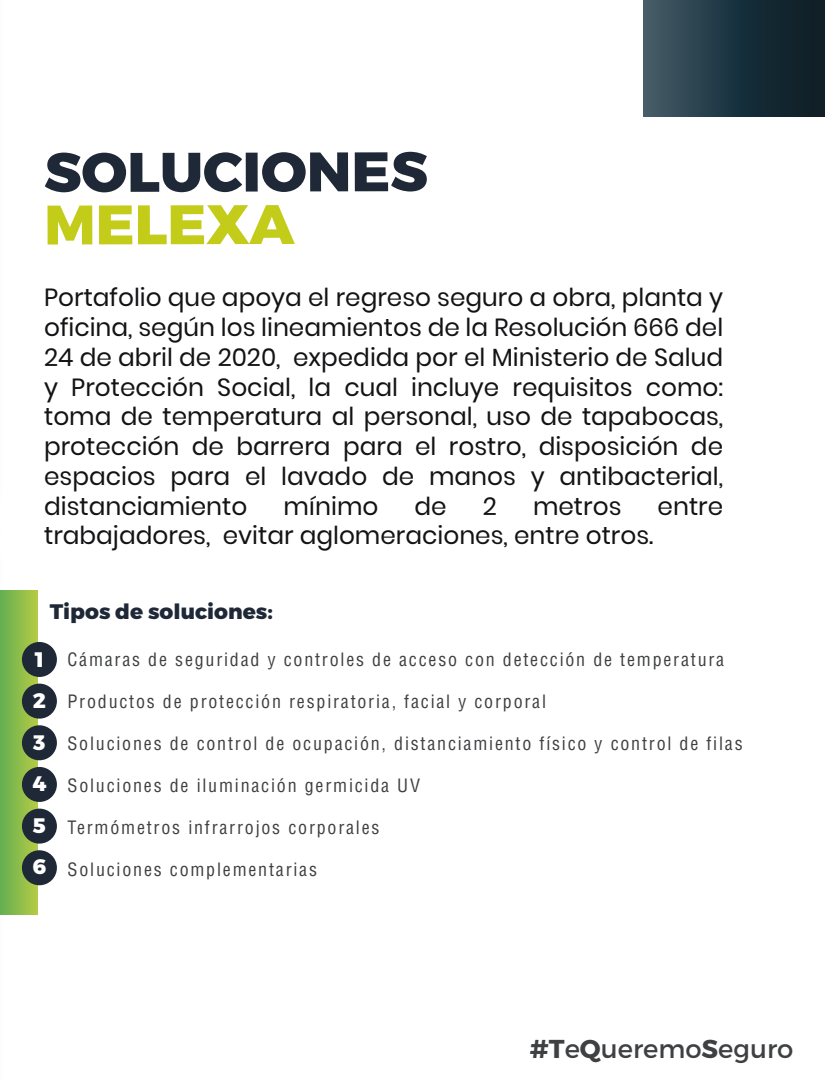
<style>
.page{position:relative;width:825px;height:1080px;background:#fff}
.page>*{position:absolute;margin:0;border:0;box-sizing:border-box;transform-origin:0 0}
.t1{font:800 55.5px "Montserrat";letter-spacing:-.005em;color:#1e2836}
.t2{font:800 55.5px "Montserrat";letter-spacing:-.005em;color:#c3cc19}
.t3{font:25.95px "Montserrat";color:#3f4042}
.t4{font:24.75px/29.7px "Poppins";color:#131214;text-align:justify}
.t5{font:800 21px "Montserrat";color:#1e2836}
.t6{font:800 21px/41.5px "Montserrat";color:#fff;text-align:justify}
.t7{font:condensed 18px "Helvetica";letter-spacing:.1em;color:#3f4042}
.s1{font-weight:700}
</style>
<div class="page">
<div style="left:643px;top:0;width:182px;height:117px;background:linear-gradient(to right,#3e5865,#05161f)"></div>
<svg style="left:0;top:591px;width:37px;height:323px;background:#84b94b"></svg>
<div style="left:22px;top:642px;width:35px;height:35px;background:#1e2836;border-radius:50%"></div>
<div style="left:22px;top:684px;width:35px;height:35px;background:#1e2836;border-radius:50%"></div>
<div style="left:22px;top:725px;width:35px;height:35px;background:#1e2836;border-radius:50%"></div>
<div style="left:22px;top:767px;width:35px;height:35px;background:#1e2836;border-radius:50%"></div>
<div style="left:22px;top:809px;width:35px;height:35px;background:#1e2836;border-radius:50%"></div>
<div style="left:22px;top:850px;width:35px;height:35px;background:#1e2836;border-radius:50%"></div>
<h1 class="t1" style="left:44px;top:137px;width:385px">SOLUCIONES</h1>
<h1 class="t2" style="left:44px;top:190px;width:252px">MELEXA</h1>
<p class="t4" style="left:44px;top:283px;width:681px">Portafolio que apoya el regreso seguro a obra, planta y oficina, según los lineamientos de la Resolución 666 del 24 de abril de 2020, expedida por el Ministerio de Salud y Protección Social, la cual incluye requisitos como: toma de temperatura al personal, uso de tapabocas, protección de barrera para el rostro, disposición de espacios para el lavado de manos y antibacterial, distanciamiento</p>
<p class="t4" style="left:283px;top:491px;width:97px">mínimo</p>
<p class="t4" style="left:415px;top:491px;width:34px">de</p>
<p class="t4" style="left:483px;top:491px;width:16px">2</p>
<p class="t4" style="left:533px;top:491px;width:90px">metros</p>
<p class="t4" style="left:658px;top:491px;width:67px">entre</p>
<p class="t4" style="left:44px;top:521px;width:611px">trabajadores, evitar aglomeraciones, entre otros.</p>
<p class="t5" style="left:50px;top:598px;width:225px">Tipos de soluciones:</p>
<p class="t6" style="left:32px;top:639px;width:16px">1<br>2<br>3<br>4<br>5<br>6</p>
<p class="t7" style="left:67px;top:648px;width:658px">Cámaras de seguridad y controles de acceso con detección de temperatura</p>
<p class="t7" style="left:67px;top:690px;width:480px">Productos de protección respiratoria, facial y corporal</p>
<p class="t7" style="left:67px;top:732px;width:677px">Soluciones de control de ocupación, distanciamiento físico y control de filas</p>
<p class="t7" style="left:68px;top:774px;width:354px">Soluciones de iluminación germicida UV</p>
<p class="t7" style="left:68px;top:816px;width:313px">Termómetros infrarrojos corporales</p>
<p class="t7" style="left:68px;top:858px;width:251px">Soluciones complementarias</p>
<p class="t3" style="left:530px;top:1033px;width:265px"><span class="s1">#T</span>e<span class="s1">Q</span>ueremo<span class="s1">S</span>eguro</p>
</div>
